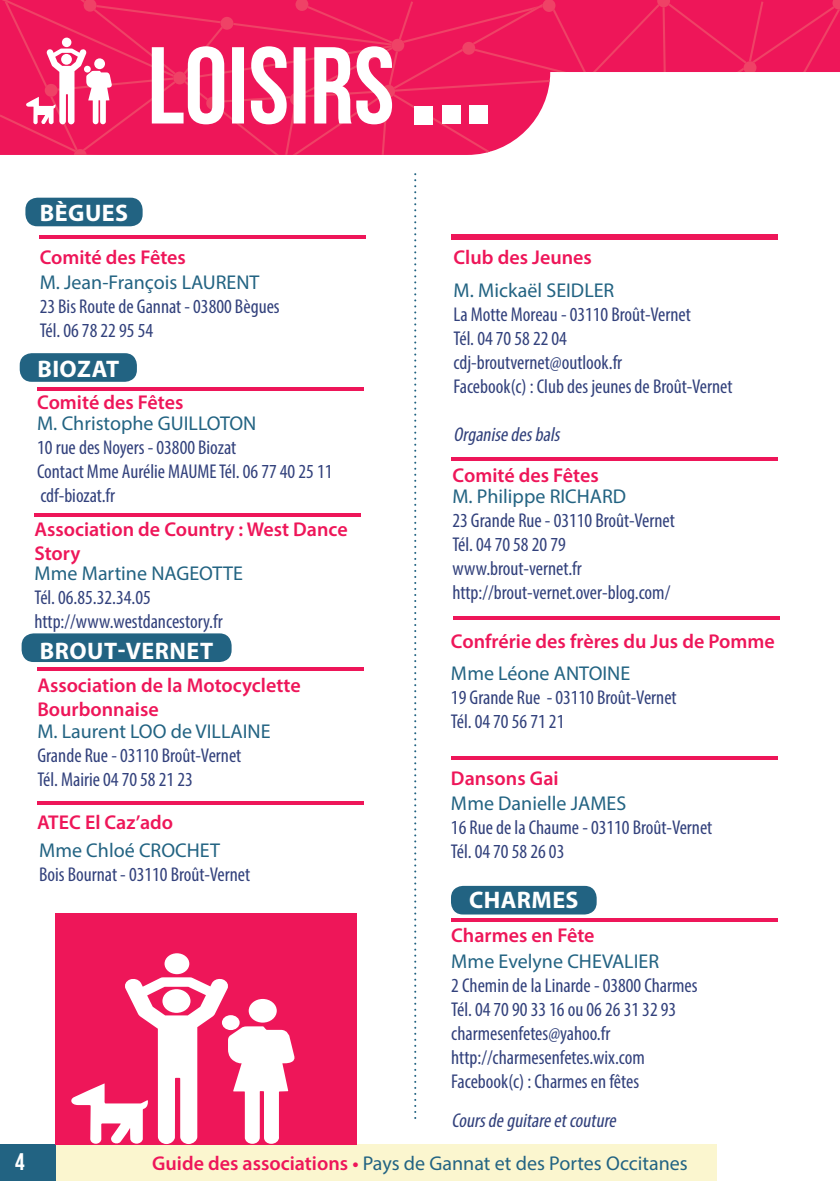
<style>
.page{position:relative;width:840px;height:1191px;background:#fff}
.page>*{position:absolute;margin:0;border:0;box-sizing:border-box;transform-origin:0 0}
.t1{font:700 24px "Myriad Pro";letter-spacing:.02em;color:#fff}
.t2{font:700 24px "Bebas Neue";color:#fff}
.t3{font:condensed 20px/24px "Myriad Pro";color:#32417c}
.t4{font:20px "Myriad Pro";color:#226382}
.t5{font:600 20px/24px "Myriad Pro";color:#ee1659}
.t6{font:italic condensed 20px "Myriad Pro";color:#32417c}
.s1{font-weight:600;color:#ee1659}
</style>
<div class="page">
<div style="left:55px;top:1144px;width:660px;height:36px;background:#fbf6cf"></div>
<div style="left:0;top:1144px;width:55px;height:36px;background:#226382"></div>
<hr style="left:40px;top:235px;width:326px;height:4px;background:#ee1659">
<hr style="left:450px;top:918px;width:326px;height:4px;background:#ee1659">
<hr style="left:37px;top:667px;width:326px;height:4px;background:#ee1659">
<hr style="left:37px;top:801px;width:326px;height:4px;background:#ee1659">
<div style="left:451px;top:234px;width:326px;height:6px;background:#ee1659"></div>
<hr style="left:37px;top:387px;width:326px;height:4px;background:#ee1659">
<div style="left:25px;top:198px;width:117px;height:28px;background:#226382;border-radius:12px"></div>
<div style="left:20px;top:353px;width:117px;height:29px;background:#226382;border-radius:12px"></div>
<div style="left:450px;top:886px;width:146px;height:28px;background:#226382;border-radius:12px"></div>
<div style="left:22px;top:633px;width:209px;height:29px;background:#226382;border-radius:12px"></div>
<svg style="left:414px;top:173px;width:2px;height:946px"></svg>
<svg style="left:0;top:0;width:839px;height:155px"></svg>
<div style="left:94px;top:58px;width:11px;height:11px;background:#fff;border-radius:50%"></div>
<div style="left:414px;top:106px;width:18px;height:18px;background:#fff"></div>
<div style="left:442px;top:106px;width:18px;height:18px;background:#fff"></div>
<div style="left:469px;top:106px;width:18px;height:18px;background:#fff"></div>
<hr style="left:450px;top:756px;width:326px;height:4px;background:#ee1659">
<hr style="left:450px;top:457px;width:326px;height:4px;background:#ee1659">
<hr style="left:34px;top:513px;width:326px;height:4px;background:#ee1659">
<svg style="left:453px;top:616px;width:326px;height:3px"></svg>
<div style="left:55px;top:913px;width:301px;height:231px;background:#ee1659"></div>
<div style="left:164px;top:953px;width:25px;height:21px;background:#fff;border-radius:50%"></div>
<svg style="left:71px;top:977px;width:224px;height:167px"></svg>
<div style="left:248px;top:999px;width:28px;height:23px;background:#fff;border-radius:50%"></div>
<p class="t1" style="left:40px;top:197px;width:89px">BÈGUES</p>
<p class="t5" style="left:40px;top:245px;width:148px">Comité des Fêtes</p>
<p class="t4" style="left:40px;top:270px;width:221px">M. Jean-François LAURENT</p>
<p class="t3" style="left:40px;top:294px;width:241px">23 Bis Route de Gannat - 03800 Bègues<br>Tél. 06 78 22 95 54</p>
<p class="t1" style="left:37px;top:353px;width:83px">BIOZAT</p>
<p class="t5" style="left:37px;top:390px;width:148px">Comité des Fêtes</p>
<p class="t4" style="left:37px;top:411px;width:220px">M. Christophe GUILLOTON</p>
<p class="t3" style="left:37px;top:435px;width:296px">10 rue des Noyers - 03800 Biozat<br>Contact Mme Aurélie MAUME Tél. 06 77 40 25 11 cdf-biozat.fr</p>
<p class="t5" style="left:34px;top:517px;width:314px">Association de Country : West Dance<br>Story</p>
<p class="t4" style="left:34px;top:560px;width:210px">Mme Martine NAGEOTTE</p>
<p class="t3" style="left:34px;top:585px;width:189px">Tél. 06.85.32.34.05 http://www.westdancestory.fr</p>
<p class="t1" style="left:40px;top:635px;width:175px">BROUT-VERNET</p>
<p class="t5" style="left:37px;top:672px;width:265px">Association de la Motocyclette<br>Bourbonnaise</p>
<p class="t4" style="left:37px;top:718px;width:234px">M. Laurent LOO de VILLAINE</p>
<p class="t3" style="left:37px;top:743px;width:205px">Grande Rue - 03110 Broût-Vernet<br>Tél. Mairie 04 70 58 21 23</p>
<p class="t5" style="left:37px;top:809px;width:137px">ATEC El Caz’ado</p>
<p class="t4" style="left:39px;top:838px;width:182px">Mme Chloé CROCHET</p>
<p class="t3" style="left:39px;top:862px;width:213px">Bois Bournat - 03110 Broût-Vernet</p>
<p class="t5" style="left:453px;top:245px;width:140px">Club des Jeunes</p>
<p class="t4" style="left:453px;top:277px;width:162px">M. Mickaël SEIDLER</p>
<p class="t3" style="left:453px;top:302px;width:280px">La Motte Moreau - 03110 Broût-Vernet<br>Tél. 04 70 58 22 04 cdj-broutvernet@outlook.fr<br>Facebook(c) : Club des jeunes de Broût-Vernet</p>
<p class="t6" style="left:453px;top:422px;width:112px">Organisedesbals</p>
<p class="t5" style="left:452px;top:463px;width:148px">Comité des Fêtes</p>
<p class="t4" style="left:452px;top:483px;width:175px">M. Philippe RICHARD</p>
<p class="t3" style="left:452px;top:508px;width:224px">23 Grande Rue - 03110 Broût-Vernet<br>Tél. 04 70 58 20 79 www.brout-vernet.fr http://brout-vernet.over-blog.com/</p>
<p class="t5" style="left:450px;top:628px;width:325px">Confrérie des frères du Jus de Pomme</p>
<p class="t4" style="left:450px;top:661px;width:181px">Mme Léone ANTOINE</p>
<p class="t3" style="left:450px;top:685px;width:227px">19 Grande Rue - 03110 Broût-Vernet<br>Tél. 04 70 56 71 21</p>
<p class="t5" style="left:450px;top:766px;width:109px">Dansons Gai</p>
<p class="t4" style="left:450px;top:791px;width:177px">Mme Danielle JAMES</p>
<p class="t3" style="left:450px;top:815px;width:263px">16 Rue de la Chaume - 03110 Broût-Vernet<br>Tél. 04 70 58 26 03</p>
<p class="t1" style="left:468px;top:884px;width:111px">CHARMES</p>
<p class="t5" style="left:451px;top:922px;width:145px">Charmes en Fête</p>
<p class="t4" style="left:451px;top:949px;width:209px">Mme Evelyne CHEVALIER</p>
<p class="t3" style="left:451px;top:973px;width:248px">2 Chemin de la Linarde - 03800 Charmes<br>Tél. 04 70 90 33 16 ou 06 26 31 32 93 charmesenfetes@yahoo.fr http://charmesenfetes.wix.com<br>Facebook(c) : Charmes en fêtes</p>
<p class="t6" style="left:451px;top:1107px;width:170px">Coursdeguitareetcouture</p>
<p class="t2" style="left:15px;top:1148px;width:11px">4</p>
<p class="t4" style="left:152px;top:1150px;width:537px"><span class="s1">Guide des associations •</span> Pays de Gannat et des Portes Occitanes</p>
</div>
